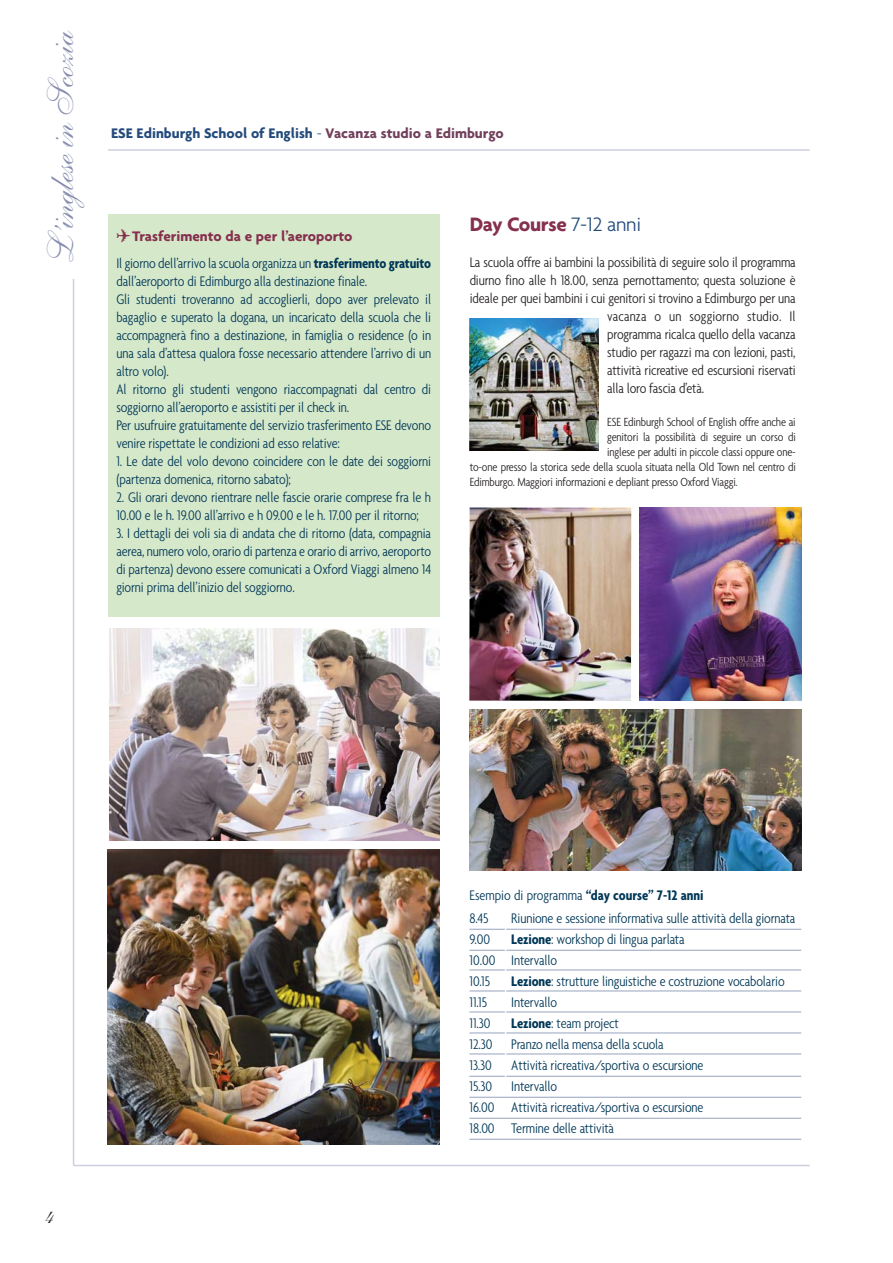
<style>
.page{position:relative;width:893px;height:1263px;background:#fff}
.page>*{position:absolute;margin:0;border:0;box-sizing:border-box;transform-origin:0 0}
.t1{font:36px "Shelley Allegro Script";color:#858cad}
.t2{font:24px "Shelley Allegro Script";color:#231f20}
.t3{font:700 21px "Agenda";letter-spacing:-.015em;color:#85304e}
.t4{font:300 condensed 15px/18px "Agenda";letter-spacing:-.01em;color:#003757}
.t5{font:300 condensed 15px "Agenda";letter-spacing:-.01em;color:#231f20}
.t6{font:700 15px "Agenda";color:#244b7c}
.t7{font:300 condensed 15px "Agenda";letter-spacing:.01em;color:#231f20}
.t8{font:300 condensed 12.75px "Agenda";letter-spacing:-.015em;color:#231f20}
.s1{font-weight:300}
.s2{color:#72405c}
.s3{color:#85304e}
.s4{font-weight:700;font-stretch:normal;color:#85304e}
.s5{font-weight:700}
.s6{font-weight:300;color:#244b7c}
.s7{color:#003757}
</style>
<div class="page">
<hr style="left:108px;top:149px;width:701px;height:2px;background:#cdd1df">
<hr style="left:74px;top:1165px;width:735px;height:1px;background:#cdd1df">
<hr style="left:73px;top:279px;width:1px;height:887px;background:#cdd1df">
<img style="left:639px;top:507px;width:162px;height:194px">
<img style="left:469px;top:710px;width:332px;height:161px">
<img style="left:469px;top:508px;width:162px;height:193px">
<hr style="left:469px;top:929px;width:332px;height:1px;background:#95a2be">
<hr style="left:469px;top:950px;width:332px;height:1px;background:#95a2be">
<hr style="left:469px;top:970px;width:332px;height:1px;background:#95a2be">
<hr style="left:469px;top:991px;width:332px;height:1px;background:#95a2be">
<hr style="left:469px;top:1012px;width:332px;height:1px;background:#95a2be">
<hr style="left:469px;top:1033px;width:332px;height:1px;background:#95a2be">
<hr style="left:469px;top:1054px;width:332px;height:1px;background:#95a2be">
<hr style="left:469px;top:1076px;width:332px;height:1px;background:#95a2be">
<hr style="left:469px;top:1097px;width:332px;height:1px;background:#95a2be">
<hr style="left:469px;top:1118px;width:332px;height:1px;background:#95a2be">
<hr style="left:469px;top:1139px;width:332px;height:1px;background:#95a2be">
<hr style="left:505px;top:914px;width:1px;height:176px;background:#fff">
<div style="left:108px;top:214px;width:331px;height:403px;background:#d6e8ca"></div>
<img style="left:469px;top:318px;width:129px;height:132px">
<img style="left:108px;top:849px;width:331px;height:296px">
<img style="left:109px;top:628px;width:330px;height:212px">
<h1 class="t1" style="left:52px;top:268px;width:239px;rotate:-90deg">L ’inglesein Scozia</h1>
<p class="t6" style="left:111px;top:128px;width:394px">ESE Edinburgh School of English <span class="s1">-</span> <span class="s2">Vacanza studio a Edimburgo</span></p>
<p class="t4" style="left:116px;top:224px;width:316px;line-height:26.5px"><span class="s3">✈</span><span class="s4">Trasferimento da e per l’aeroporto<br></span>Il giorno dell’arrivo la scuola organizza un <span class="s5">trasferimento gratuito</span></p>
<p class="t4" style="left:116px;top:273px;width:316px">dall’aeroporto di Edimburgo alla destinazione finale.<br>Gli studenti troveranno ad accoglierli, dopo aver prelevato il bagaglio e superato la dogana, un incaricato della scuola che li accompagnerà fino a destinazione, in famiglia o residence (o in una sala d’attesa qualora fosse necessario attendere l’arrivo di un altro volo).<br>Al ritorno gli studenti vengono riaccompagnati dal centro di soggiorno all’aeroporto e assistiti per il check in.<br>Per usufruire gratuitamente del servizio trasferimento ESE devono venire rispettate le condizioni ad esso relative:</p>
<p class="t4" style="left:116px;top:453px;width:316px">1. Le date del volo devono coincidere con le date dei soggiorni (partenza domenica, ritorno sabato);</p>
<p class="t4" style="left:116px;top:489px;width:316px">2. Gli orari devono rientrare nelle fascie orarie comprese fra le h<br>10.00 e le h. 19.00 all’arrivo e h 09.00 e le h. 17.00 per il ritorno;</p>
<p class="t4" style="left:116px;top:525px;width:316px;text-align:justify">3. I dettagli dei voli sia di andata che di ritorno (data, compagnia aerea, numero volo, orario di partenza e orario di arrivo, aeroporto di partenza) devono essere comunicati a Oxford Viaggi almeno 14 giorni prima dell’inizio del soggiorno.</p>
<h3 class="t3" style="left:469px;top:216px;width:173px">Day Course <span class="s6">7-12 anni</span></h3>
<p class="t5" style="left:469px;top:256px;width:327px">La scuola offre ai bambini la possibilità di seguire solo il programma</p>
<p class="t5" style="left:469px;top:274px;width:327px">diurno fino alle h 18.00, senza pernottamento; questa soluzione è</p>
<p class="t5" style="left:469px;top:292px;width:327px">ideale per quei bambini i cui genitori si trovino a Edimburgo per una</p>
<p class="t7" style="left:607px;top:310px;width:190px">vacanza o un soggiorno studio. Il</p>
<p class="t5" style="left:607px;top:328px;width:190px">programma ricalca quello della vacanza</p>
<p class="t5" style="left:607px;top:346px;width:190px">studio per ragazzi ma con lezioni, pasti,</p>
<p class="t5" style="left:607px;top:364px;width:190px">attività ricreative ed escursioni riservati</p>
<p class="t5" style="left:607px;top:382px;width:98px">alla loro fascia d’età.</p>
<p class="t8" style="left:607px;top:417px;width:190px">ESE Edinburgh School of English offre anche ai</p>
<p class="t8" style="left:607px;top:432px;width:190px">genitori la possibilità di seguire un corso di</p>
<p class="t8" style="left:607px;top:447px;width:190px">inglese per adulti in piccole classi oppure one-</p>
<p class="t8" style="left:469px;top:462px;width:328px">to-one presso la storica sede della scuola situata nella Old Town nel centro di</p>
<p class="t8" style="left:469px;top:477px;width:269px">Edimburgo. Maggiori informazioni e depliant presso Oxford Viaggi<span class="s7">.</span></p>
<h2 class="t2" style="left:41px;top:1208px;width:11px">4</h2>
<p class="t4" style="left:469px;top:886px;width:236px;line-height:22.5px">Esempio di programma <span class="s5">“day course” 7-12 anni<br></span>8.45</p>
<p class="t4" style="left:511px;top:910px;width:286px">Riunione e sessione informativa sulle attività della giornata</p>
<p class="t4" style="left:469px;top:930px;width:217px;line-height:21px;text-indent:42px"><span class="s5">Lezione</span>: workshop di lingua parlata<br>10.00 Intervallo<br>10.15</p>
<p class="t4" style="left:469px;top:931px;width:22px">9.00</p>
<p class="t4" style="left:511px;top:973px;width:275px"><span class="s5">Lezione</span>: strutture linguistiche e costruzione vocabolario</p>
<p class="t4" style="left:469px;top:994px;width:19px">11.15</p>
<p class="t4" style="left:511px;top:994px;width:47px">Intervallo</p>
<p class="t4" style="left:469px;top:1015px;width:22px">11.30</p>
<p class="t4" style="left:469px;top:1014px;width:196px;line-height:21px;text-indent:42px"><span class="s5">Lezione</span>: team project<br>12.30 Pranzo nella mensa della scuola<br>13.30</p>
<p class="t4" style="left:511px;top:1057px;width:194px">Attività ricreativa/sportiva o escursione</p>
<p class="t4" style="left:469px;top:1077px;width:235px;line-height:21px;text-indent:42px">Intervallo<br>16.00 Attività ricreativa/sportiva o escursione<br>18.00 Termine delle attività</p>
<p class="t4" style="left:469px;top:1078px;width:24px">15.30</p>
</div>
